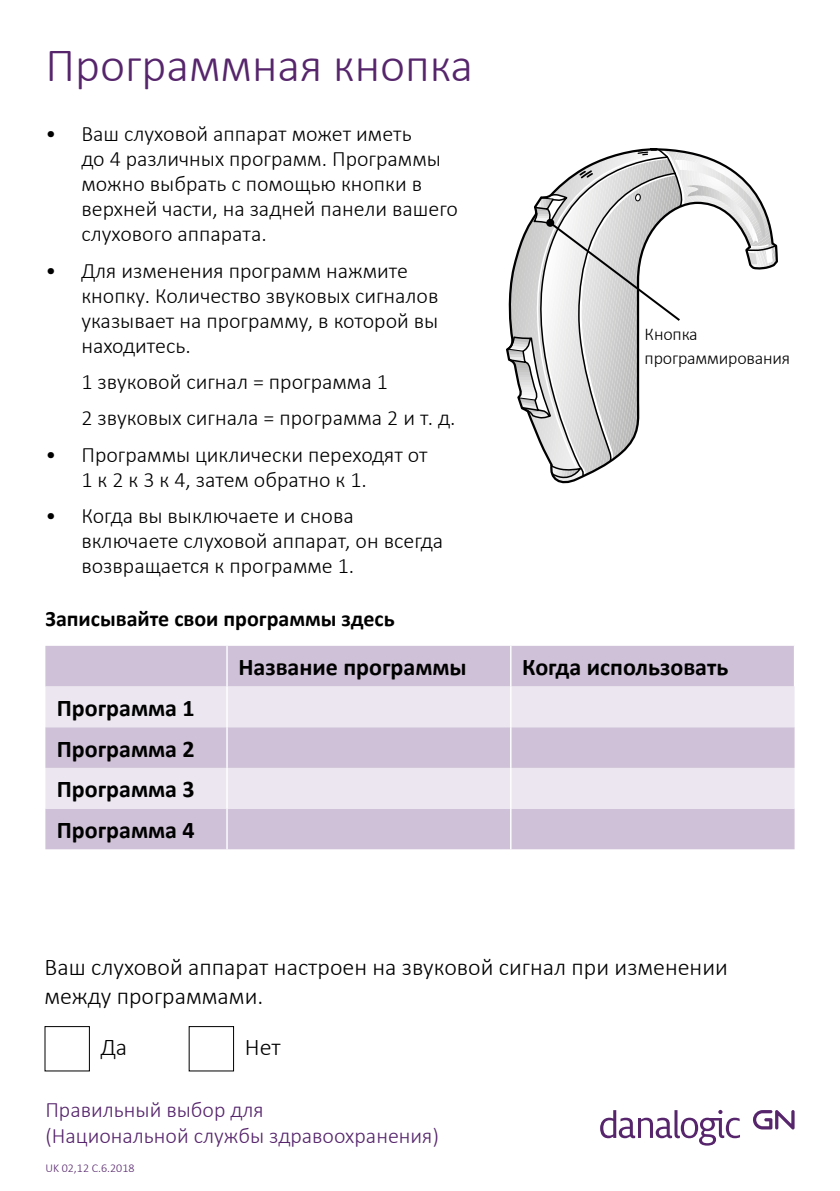
<style>
.page{position:relative;width:840px;height:1191px;background:#fff}
.page>*{position:absolute;margin:0;border:0;box-sizing:border-box;transform-origin:0 0}
.t1{font:300 48px "Calibri";color:#56256c}
.t2{font:300 24px/28.8px "Calibri";color:#000}
.t3{font:700 24px/40.6px "Calibri";color:#000;text-align:justify}
.t4{font:300 22px/25px "Calibri";color:#000}
.t5{font:300 22px/26px "Calibri";color:#56256c}
.t6{font:700 22px "Calibri";color:#000}
.t7{font:300 18px/24px "Calibri";letter-spacing:-.01em;color:#000}
.t8{font:300 12px "Calibri";color:#56256c}
</style>
<div class="page">
<div style="left:45px;top:646px;width:749px;height:203px;background:#cfc1d7"></div>
<svg style="left:45px;top:686px;width:749px;height:122px;background:#e1d9e7"></svg>
<hr style="left:226px;top:686px;width:1px;height:41px;background:#fff">
<hr style="left:226px;top:727px;width:1px;height:41px;background:#fff">
<hr style="left:226px;top:768px;width:1px;height:40px;background:#fff">
<hr style="left:226px;top:808px;width:1px;height:41px;background:#fff">
<hr style="left:226px;top:646px;width:1px;height:40px;background:#fff">
<hr style="left:510px;top:646px;width:1px;height:40px;background:#fff">
<hr style="left:793px;top:646px;width:1px;height:40px;background:#fff">
<hr style="left:510px;top:686px;width:1px;height:41px;background:#fff">
<hr style="left:510px;top:727px;width:1px;height:41px;background:#fff">
<hr style="left:510px;top:768px;width:1px;height:40px;background:#fff">
<hr style="left:510px;top:808px;width:1px;height:41px;background:#fff">
<svg style="left:507px;top:148px;width:271px;height:336px"></svg>
<div style="left:546px;top:219px;width:8px;height:8px;background:#000;border-radius:50%"></div>
<div style="left:44px;top:1026px;width:46px;height:45px;border:1px solid #000"></div>
<div style="left:188px;top:1026px;width:46px;height:45px;border:1px solid #000"></div>
<svg style="left:753px;top:1110px;width:41px;height:19px"></svg>
<svg style="left:600px;top:1109px;width:139px;height:36px"></svg>
<h1 class="t1" style="left:45px;top:36px;width:429px">Программная кнопка</h1>
<p class="t4" style="left:81px;top:120px;width:378px;text-indent:-36px">• Ваш слуховой аппарат может иметь<br>до 4 различных программ. Программы можно выбрать с помощью кнопки в верхней части, на задней панели вашего слухового аппарата.</p>
<p class="t4" style="left:81px;top:257px;width:358px;text-indent:-36px">• Для изменения программ нажмите кнопку. Количество звуковых сигналов указывает на программу, в которой вы находитесь.</p>
<p class="t4" style="left:81px;top:362px;width:375px;line-height:36.4px">1 звуковой сигнал = программа 1<br>2 звуковых сигнала = программа 2 и т. д.</p>
<p class="t4" style="left:81px;top:441px;width:347px;text-indent:-36px">• Программы циклически переходят от<br>1 к 2 к 3 к 4, затем обратно к 1.</p>
<p class="t4" style="left:81px;top:502px;width:363px;text-indent:-36px">• Когда вы выключаете и снова включаете слуховой аппарат, он всегда возвращается к программе 1.</p>
<p class="t6" style="left:45px;top:605px;width:350px">Записывайте свои программы здесь</p>
<p class="t3" style="left:238px;top:646px;width:230px">Название программы</p>
<p class="t3" style="left:522px;top:646px;width:207px">Когда использовать</p>
<p class="t3" style="left:57px;top:686px;width:139px">Программа 1<br>Программа 2<br>Программа 3<br>Программа 4</p>
<p class="t7" style="left:644px;top:321px;width:147px">Кнопка программирования</p>
<p class="t2" style="left:44px;top:952px;width:684px">Ваш слуховой аппарат настроен на звуковой сигнал при изменении между программами.</p>
<p class="t2" style="left:101px;top:1032px;width:28px">Да</p>
<p class="t2" style="left:245px;top:1032px;width:37px">Нет</p>
<p class="t5" style="left:45px;top:1095px;width:395px">Правильный выбор для<br>(Национальной службы здравоохранения)</p>
<p class="t8" style="left:45px;top:1160px;width:91px">UK 02,12 C.6.2018</p>
</div>
